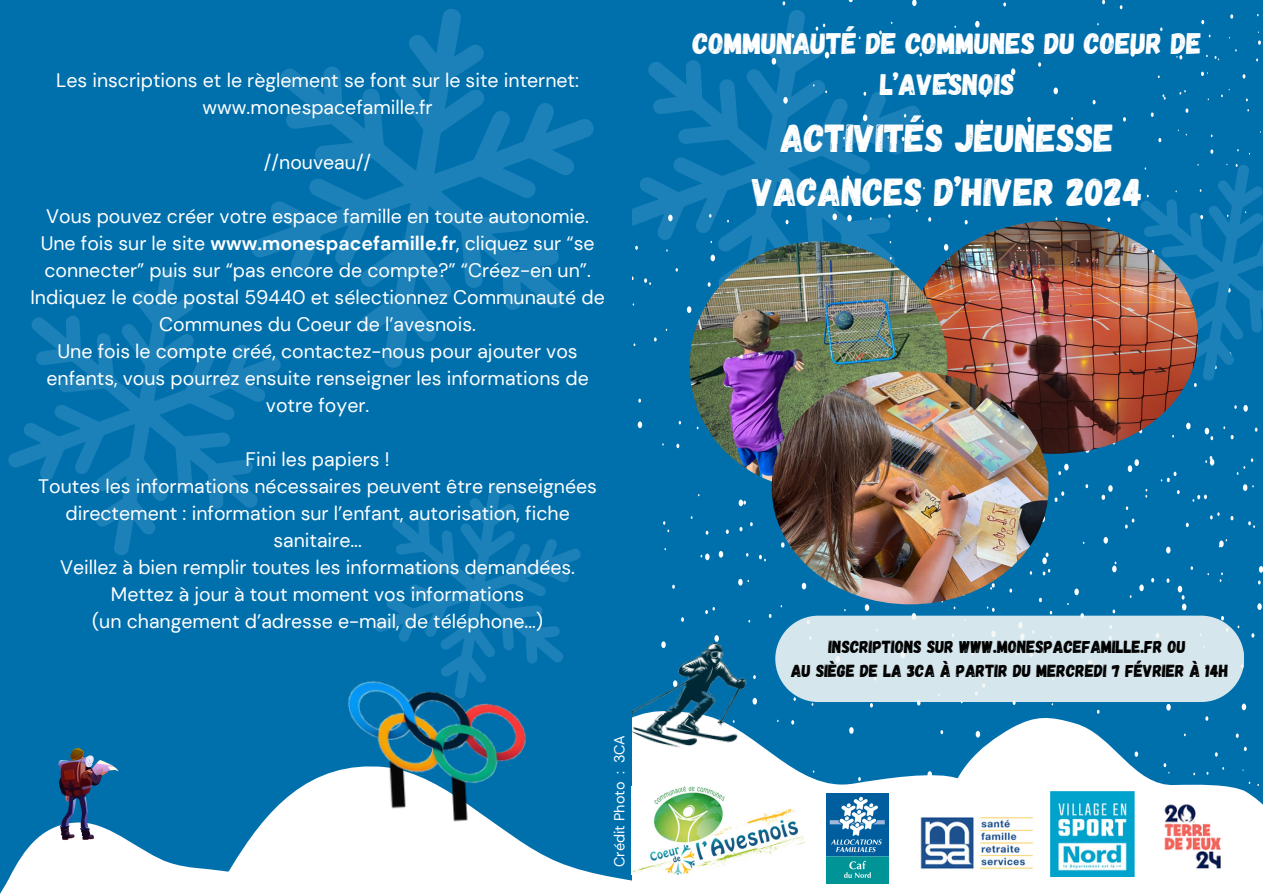
<style>
.page{position:relative;width:1263px;height:894px;background:#fff}
.page>*{position:absolute;margin:0;border:0;box-sizing:border-box;transform-origin:0 0}
.t1{font:39px/54px "Gagalin";color:#fff;text-align:center}
.t2{font:29.7px/40.5px "Gagalin";color:#fff;text-align:center}
.t3{font:19.5px/27px "DM Sans";color:#fff;text-align:center}
.t4{font:17.4px/23.7px "Gagalin";color:#000;text-align:center}
.t5{font:14.4px "DM Sans";color:#fff}
.s1{font-weight:700}
</style>
<div class="page">
<div style="left:0;top:0;width:1263px;height:893px;background:#0070ad"></div>
<svg style="left:760px;top:705px;width:293px;height:188px"></svg>
<svg style="left:931px;top:708px;width:332px;height:185px"></svg>
<svg style="left:632px;top:0;width:301px;height:345px"></svg>
<svg style="left:847px;top:215px;width:5px;height:6px"></svg>
<svg style="left:965px;top:220px;width:3px;height:4px"></svg>
<svg style="left:944px;top:244px;width:4px;height:6px"></svg>
<svg style="left:1077px;top:200px;width:3px;height:5px"></svg>
<svg style="left:1038px;top:188px;width:4px;height:6px"></svg>
<svg style="left:888px;top:214px;width:3px;height:4px"></svg>
<svg style="left:782px;top:1px;width:3px;height:4px"></svg>
<svg style="left:1130px;top:50px;width:5px;height:7px"></svg>
<svg style="left:791px;top:34px;width:3px;height:4px"></svg>
<svg style="left:772px;top:58px;width:4px;height:7px"></svg>
<svg style="left:1038px;top:62px;width:3px;height:5px"></svg>
<svg style="left:946px;top:72px;width:4px;height:7px"></svg>
<svg style="left:912px;top:0;width:4px;height:6px"></svg>
<svg style="left:879px;top:31px;width:3px;height:4px"></svg>
<svg style="left:1123px;top:117px;width:3px;height:4px"></svg>
<svg style="left:863px;top:114px;width:4px;height:7px"></svg>
<svg style="left:783px;top:97px;width:5px;height:7px"></svg>
<svg style="left:1027px;top:117px;width:4px;height:5px"></svg>
<svg style="left:980px;top:120px;width:3px;height:4px"></svg>
<svg style="left:959px;top:144px;width:5px;height:6px"></svg>
<svg style="left:917px;top:36px;width:3px;height:5px"></svg>
<svg style="left:1053px;top:87px;width:5px;height:7px"></svg>
<svg style="left:984px;top:93px;width:3px;height:4px"></svg>
<svg style="left:863px;top:92px;width:3px;height:4px"></svg>
<svg style="left:825px;top:52px;width:4px;height:6px"></svg>
<svg style="left:816px;top:24px;width:9px;height:7px"></svg>
<svg style="left:1102px;top:0;width:3px;height:4px"></svg>
<svg style="left:1011px;top:68px;width:4px;height:7px"></svg>
<svg style="left:975px;top:21px;width:4px;height:7px"></svg>
<svg style="left:1162px;top:94px;width:4px;height:6px"></svg>
<svg style="left:1151px;top:112px;width:3px;height:5px"></svg>
<svg style="left:1242px;top:74px;width:3px;height:5px"></svg>
<svg style="left:1201px;top:20px;width:3px;height:4px"></svg>
<svg style="left:1258px;top:40px;width:3px;height:5px"></svg>
<svg style="left:1158px;top:138px;width:3px;height:4px"></svg>
<svg style="left:1230px;top:14px;width:3px;height:5px"></svg>
<svg style="left:1201px;top:72px;width:7px;height:4px"></svg>
<svg style="left:1185px;top:108px;width:3px;height:5px"></svg>
<svg style="left:1176px;top:55px;width:6px;height:4px"></svg>
<svg style="left:1179px;top:90px;width:7px;height:5px"></svg>
<svg style="left:1256px;top:806px;width:3px;height:4px"></svg>
<svg style="left:1215px;top:752px;width:3px;height:4px"></svg>
<svg style="left:1244px;top:746px;width:3px;height:4px"></svg>
<svg style="left:1228px;top:788px;width:5px;height:3px"></svg>
<svg style="left:1190px;top:787px;width:6px;height:4px"></svg>
<svg style="left:1039px;top:597px;width:3px;height:5px"></svg>
<svg style="left:1151px;top:578px;width:3px;height:4px"></svg>
<svg style="left:1234px;top:405px;width:3px;height:4px"></svg>
<svg style="left:781px;top:542px;width:3px;height:5px"></svg>
<svg style="left:739px;top:527px;width:3px;height:4px"></svg>
<svg style="left:719px;top:551px;width:4px;height:6px"></svg>
<svg style="left:676px;top:443px;width:3px;height:5px"></svg>
<svg style="left:708px;top:282px;width:3px;height:4px"></svg>
<svg style="left:687px;top:306px;width:4px;height:7px"></svg>
<svg style="left:654px;top:337px;width:3px;height:4px"></svg>
<svg style="left:711px;top:254px;width:4px;height:7px"></svg>
<svg style="left:638px;top:421px;width:4px;height:7px"></svg>
<svg style="left:928px;top:217px;width:3px;height:4px"></svg>
<svg style="left:668px;top:214px;width:5px;height:7px"></svg>
<svg style="left:635px;top:246px;width:3px;height:4px"></svg>
<svg style="left:832px;top:213px;width:5px;height:7px"></svg>
<svg style="left:644px;top:278px;width:7px;height:7px"></svg>
<svg style="left:632px;top:302px;width:2px;height:7px"></svg>
<svg style="left:785px;top:220px;width:3px;height:4px"></svg>
<svg style="left:1041px;top:833px;width:3px;height:4px"></svg>
<svg style="left:896px;top:818px;width:3px;height:5px"></svg>
<svg style="left:791px;top:720px;width:3px;height:4px"></svg>
<svg style="left:927px;top:771px;width:5px;height:6px"></svg>
<svg style="left:858px;top:776px;width:3px;height:4px"></svg>
<svg style="left:726px;top:529px;width:3px;height:5px"></svg>
<svg style="left:802px;top:582px;width:4px;height:7px"></svg>
<svg style="left:739px;top:499px;width:7px;height:7px"></svg>
<svg style="left:940px;top:730px;width:3px;height:4px"></svg>
<svg style="left:849px;top:727px;width:5px;height:6px"></svg>
<svg style="left:750px;top:522px;width:3px;height:4px"></svg>
<svg style="left:759px;top:554px;width:7px;height:7px"></svg>
<svg style="left:738px;top:578px;width:11px;height:7px"></svg>
<svg style="left:700px;top:553px;width:9px;height:7px"></svg>
<svg style="left:705px;top:607px;width:10px;height:7px"></svg>
<svg style="left:990px;top:583px;width:5px;height:6px"></svg>
<svg style="left:1236px;top:733px;width:3px;height:4px"></svg>
<svg style="left:1164px;top:763px;width:5px;height:10px"></svg>
<svg style="left:976px;top:730px;width:4px;height:7px"></svg>
<svg style="left:1135px;top:751px;width:3px;height:5px"></svg>
<svg style="left:1093px;top:735px;width:3px;height:5px"></svg>
<svg style="left:1072px;top:759px;width:5px;height:7px"></svg>
<svg style="left:1205px;top:716px;width:3px;height:4px"></svg>
<svg style="left:1166px;top:705px;width:5px;height:5px"></svg>
<svg style="left:1125px;top:518px;width:9px;height:10px"></svg>
<svg style="left:1259px;top:566px;width:4px;height:6px"></svg>
<svg style="left:1101px;top:485px;width:12px;height:15px"></svg>
<svg style="left:1074px;top:588px;width:5px;height:7px"></svg>
<svg style="left:1112px;top:561px;width:4px;height:11px"></svg>
<svg style="left:1054px;top:491px;width:10px;height:11px"></svg>
<svg style="left:1040px;top:515px;width:5px;height:13px"></svg>
<svg style="left:1128px;top:459px;width:11px;height:13px"></svg>
<svg style="left:1058px;top:463px;width:11px;height:12px"></svg>
<svg style="left:1042px;top:552px;width:8px;height:23px"></svg>
<svg style="left:1186px;top:422px;width:4px;height:7px"></svg>
<svg style="left:1230px;top:516px;width:3px;height:4px"></svg>
<svg style="left:1139px;top:584px;width:5px;height:7px"></svg>
<svg style="left:1192px;top:494px;width:15px;height:7px"></svg>
<svg style="left:1136px;top:429px;width:6px;height:4px"></svg>
<svg style="left:1103px;top:537px;width:5px;height:6px"></svg>
<svg style="left:1161px;top:471px;width:15px;height:11px"></svg>
<svg style="left:1085px;top:484px;width:3px;height:4px"></svg>
<svg style="left:1242px;top:703px;width:4px;height:7px"></svg>
<svg style="left:1231px;top:435px;width:3px;height:4px"></svg>
<svg style="left:1177px;top:490px;width:3px;height:4px"></svg>
<svg style="left:1186px;top:522px;width:3px;height:5px"></svg>
<svg style="left:1166px;top:546px;width:4px;height:7px"></svg>
<svg style="left:1243px;top:405px;width:5px;height:6px"></svg>
<svg style="left:1205px;top:427px;width:8px;height:13px"></svg>
<svg style="left:1257px;top:603px;width:5px;height:6px"></svg>
<svg style="left:1178px;top:585px;width:8px;height:20px"></svg>
<svg style="left:1248px;top:521px;width:7px;height:7px"></svg>
<svg style="left:1243px;top:484px;width:11px;height:7px"></svg>
<svg style="left:1219px;top:539px;width:8px;height:8px"></svg>
<svg style="left:1205px;top:456px;width:9px;height:9px"></svg>
<svg style="left:1210px;top:512px;width:10px;height:7px"></svg>
<img style="left:688px;top:620px;width:72px;height:131px">
<svg style="left:1107px;top:149px;width:156px;height:254px"></svg>
<img style="left:910px;top:221px;width:288px;height:232px;border-radius:50%">
<svg style="left:470px;top:482px;width:45px;height:34px"></svg>
<img style="left:690px;top:241px;width:257px;height:249px;border-radius:50%">
<img style="left:772px;top:371px;width:276px;height:233px;border-radius:50%">
<div style="left:688px;top:751px;width:72px;height:142px;background:#fff"></div>
<svg style="left:0;top:852px;width:205px;height:41px;background:#dcebf3"></svg>
<svg style="left:251px;top:9px;width:343px;height:359px"></svg>
<img style="left:0;top:748px;width:147px;height:105px">
<svg style="left:8px;top:248px;width:286px;height:307px"></svg>
<img style="left:205px;top:516px;width:483px;height:377px">
<img style="left:632px;top:786px;width:172px;height:87px">
<img style="left:920px;top:786px;width:114px;height:107px">
<img style="left:1050px;top:791px;width:84px;height:84px">
<img style="left:1147px;top:791px;width:97px;height:102px">
<svg style="left:769px;top:605px;width:475px;height:100px"></svg>
<img style="left:826px;top:793px;width:62px;height:90px">
<h1 class="t3" style="left:56px;top:67px;width:524px">Les inscriptions et le règlement se font sur le site internet: www.monespacefamille.fr</h1>
<p class="t3" style="left:264px;top:148px;width:109px">//nouveau//</p>
<p class="t3" style="left:30px;top:202px;width:576px">Vous pouvez créer votre espace famille en toute autonomie.<br>Une fois sur le site <span class="s1">www.monespacefamille.fr</span>, cliquez sur “se connecter” puis sur “pas encore de compte?” “Créez-en un”.<br>Indiquez le code postal 59440 et sélectionnez Communauté de Communes du Coeur de l’avesnois.<br>Une fois le compte créé, contactez-nous pour ajouter vos enfants, vous pourrez ensuite renseigner les informations de votre foyer.</p>
<p class="t3" style="left:38px;top:445px;width:560px">Fini les papiers !<br>Toutes les informations nécessaires peuvent être renseignées directement : information sur l’enfant, autorisation, fiche sanitaire...<br>Veillez à bien remplir toutes les informations demandées.<br>Mettez à jour à tout moment vos informations<br>(un changement d’adresse e-mail, de téléphone...)</p>
<p class="t5" style="left:610px;top:866px;width:133px;rotate:-90deg">Crédit Photo : 3CA</p>
<h3 class="t2" style="left:693px;top:22px;width:511px">COMMUNAUTÉ DE COMMUNES DU COEUR DE<br>L’AVESNOIS</h3>
<p class="t1" style="left:752px;top:109px;width:392px">ACTIVITÉS JEUNESSE<br>VACANCES D’HIVER 2024</p>
<p class="t4" style="left:791px;top:633px;width:439px">INSCRIPTIONS SUR WWW.MONESPACEFAMILLE.FR OU<br>AU SIÈGE DE LA 3CA À PARTIR DU MERCREDI 7 FÉVRIER À 14H</p>
</div>
